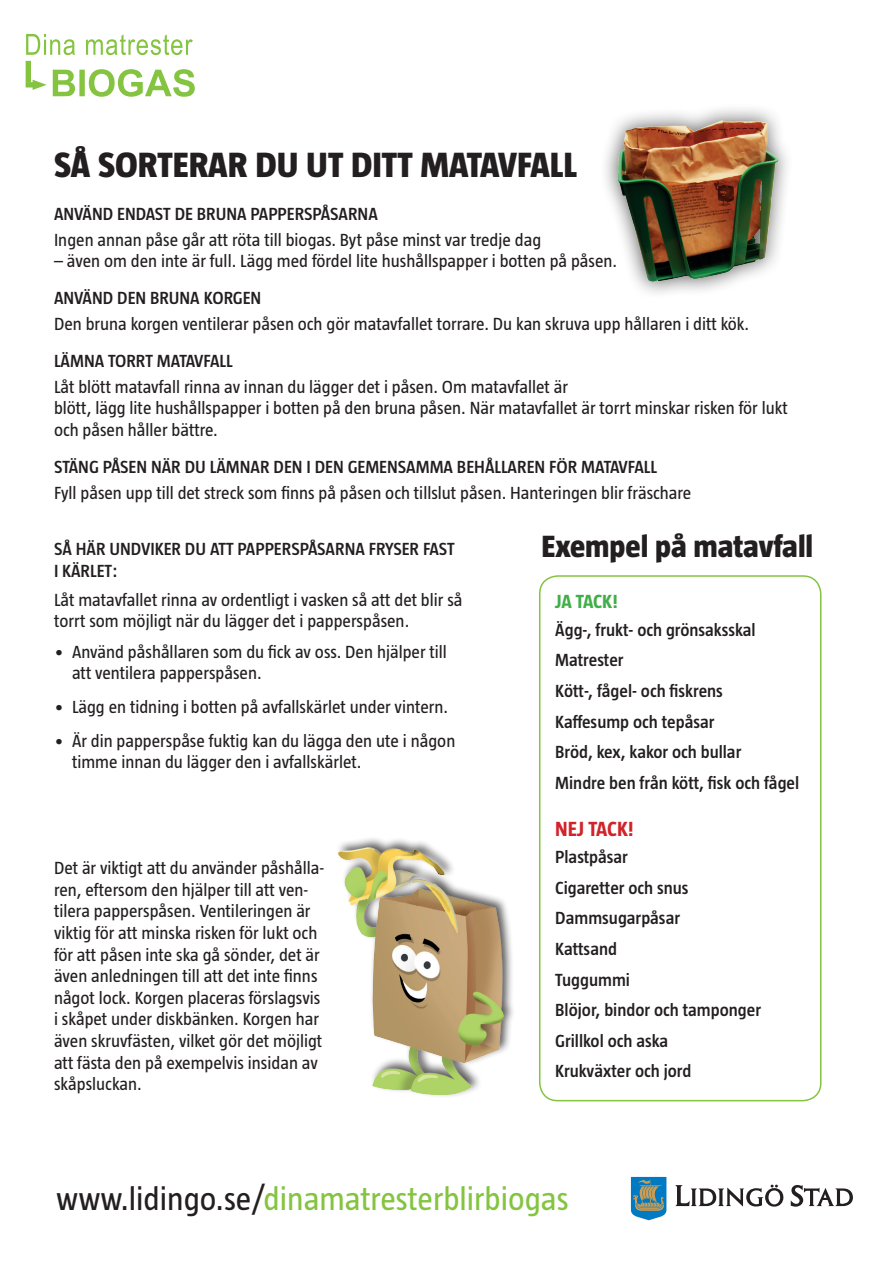
<style>
.page{position:relative;width:893px;height:1263px;background:#fff}
.page>*{position:absolute;margin:0;border:0;box-sizing:border-box;transform-origin:0 0}
.t1{font:800 36px "Taz";color:#231f20}
.t2{font:33px "Taz";color:#84c440}
.t3{font:800 31.5px "Taz";color:#231f20}
.t4{font:700 21px "Taz";color:#d1232a}
.t5{font:700 19.5px "Taz";letter-spacing:-.015em;color:#40ae49}
.t6{font:18px/21.6px "Taz";color:#231f20}
.t7{font:600 18px/30.6px "Taz";color:#231f20}
.s1{color:#231f20}
</style>
<div class="page">
<div style="left:539px;top:575px;width:282px;height:526px;border:2px solid #84c440;border-radius:18px"></div>
<svg style="left:26px;top:34px;width:167px;height:21px"></svg>
<svg style="left:53px;top:69px;width:142px;height:28px"></svg>
<div style="left:26px;top:82px;width:12px;height:5px;background:#84c440"></div>
<svg style="left:33px;top:80px;width:14px;height:10px"></svg>
<div style="left:26px;top:61px;width:5px;height:21px;background:#84c440"></div>
<img style="left:338px;top:838px;width:175px;height:258px">
<img style="left:607px;top:112px;width:177px;height:177px">
<svg style="left:675px;top:1184px;width:108px;height:23px"></svg>
<svg style="left:791px;top:1185px;width:62px;height:21px"></svg>
<svg style="left:631px;top:1177px;width:35px;height:43px;background:#498ba5"></svg>
<h1 class="t1" style="left:54px;top:146px;width:524px">SÅ SORTERAR DU UT DITT MATAVFALL</h1>
<p class="t7" style="left:54px;top:199px;width:325px">Använd endast de bruna papperspåsarna</p>
<p class="t6" style="left:54px;top:229px;width:489px">Ingen annan påse går att röta till biogas. Byt påse minst var tredje dag</p>
<p class="t6" style="left:54px;top:251px;width:565px">– även om den inte är full. Lägg med fördel lite hushållspapper i botten på påsen.</p>
<p class="t7" style="left:54px;top:283px;width:209px">Använd den bruna korgen</p>
<p class="t6" style="left:54px;top:313px;width:697px">Den bruna korgen ventilerar påsen och gör matavfallet torrare. Du kan skruva upp hållaren i ditt kök.</p>
<p class="t7" style="left:54px;top:345px;width:165px">Lämna torrt matavfall</p>
<p class="t6" style="left:54px;top:376px;width:735px">Låt blött matavfall rinna av innan du lägger det i påsen. Om matavfallet är<br>blött, lägg lite hushållspapper i botten på den bruna påsen. När matavfallet är torrt minskar risken för lukt och påsen håller bättre.</p>
<p class="t7" style="left:54px;top:451px;width:589px">Stäng påsen när du lämnar den i den gemensamma behållaren för matavfall</p>
<p class="t6" style="left:54px;top:482px;width:639px">Fyll påsen upp till det streck som finns på påsen och tillslut påsen. Hanteringen blir fräschare</p>
<h3 class="t3" style="left:541px;top:530px;width:273px">EXEMPEL PÅ MATAVFALL</h3>
<p class="t5" style="left:555px;top:591px;width:64px">JA TACK!</p>
<p class="t7" style="left:555px;top:614px;width:246px">Ägg-, frukt- och grönsaksskal<br>Matrester<br>Kött-, fågel- och fiskrens<br>Kaffesump och tepåsar<br>Bröd, kex, kakor och bullar<br>Mindre ben från kött, fisk och fågel</p>
<p class="t4" style="left:555px;top:817px;width:80px">NEJ TACK!</p>
<p class="t7" style="left:555px;top:842px;width:207px">Plastpåsar<br>Cigaretter och snus<br>Dammsugarpåsar<br>Kattsand<br>Tuggummi<br>Blöjor, bindor och tamponger<br>Grillkol och aska<br>Krukväxter och jord</p>
<p class="t7" style="left:54px;top:538px;width:402px;line-height:21.6px">Så här undviker du att papperspåsarna fryser fast i kärlet:</p>
<p class="t6" style="left:54px;top:589px;width:410px">Låt matavfallet rinna av ordentligt i vasken så att det blir så torrt som möjligt när du lägger det i papperspåsen.</p>
<p class="t6" style="left:72px;top:641px;width:376px;text-indent:-18px">• Använd påshållaren som du fick av oss. Den hjälper till att ventilera papperspåsen.</p>
<p class="t6" style="left:54px;top:696px;width:396px">• Lägg en tidning i botten på avfallskärlet under vintern.</p>
<p class="t6" style="left:72px;top:730px;width:385px;text-indent:-18px">• Är din papperspåse fuktig kan du lägga den ute i någon timme innan du lägger den i avfallskärlet.</p>
<p class="t6" style="left:54px;top:857px;width:272px">Det är viktigt att du använder påshålla&shy;ren, eftersom den hjälper till att ven&shy;tilera papperspåsen. Ventileringen är viktig för att minska risken för lukt och för att påsen inte ska gå sönder, det är även anledningen till att det inte finns något lock. Korgen placeras förslagsvis i skåpet under diskbänken. Korgen har även skruvfästen, vilket gör det möjligt att fästa den på exempelvis insidan av skåpsluckan.</p>
<h2 class="t2" style="left:56px;top:1181px;width:514px"><span class="s1">www.lidingo.se/</span>dinamatresterblirbiogas</h2>
</div>
